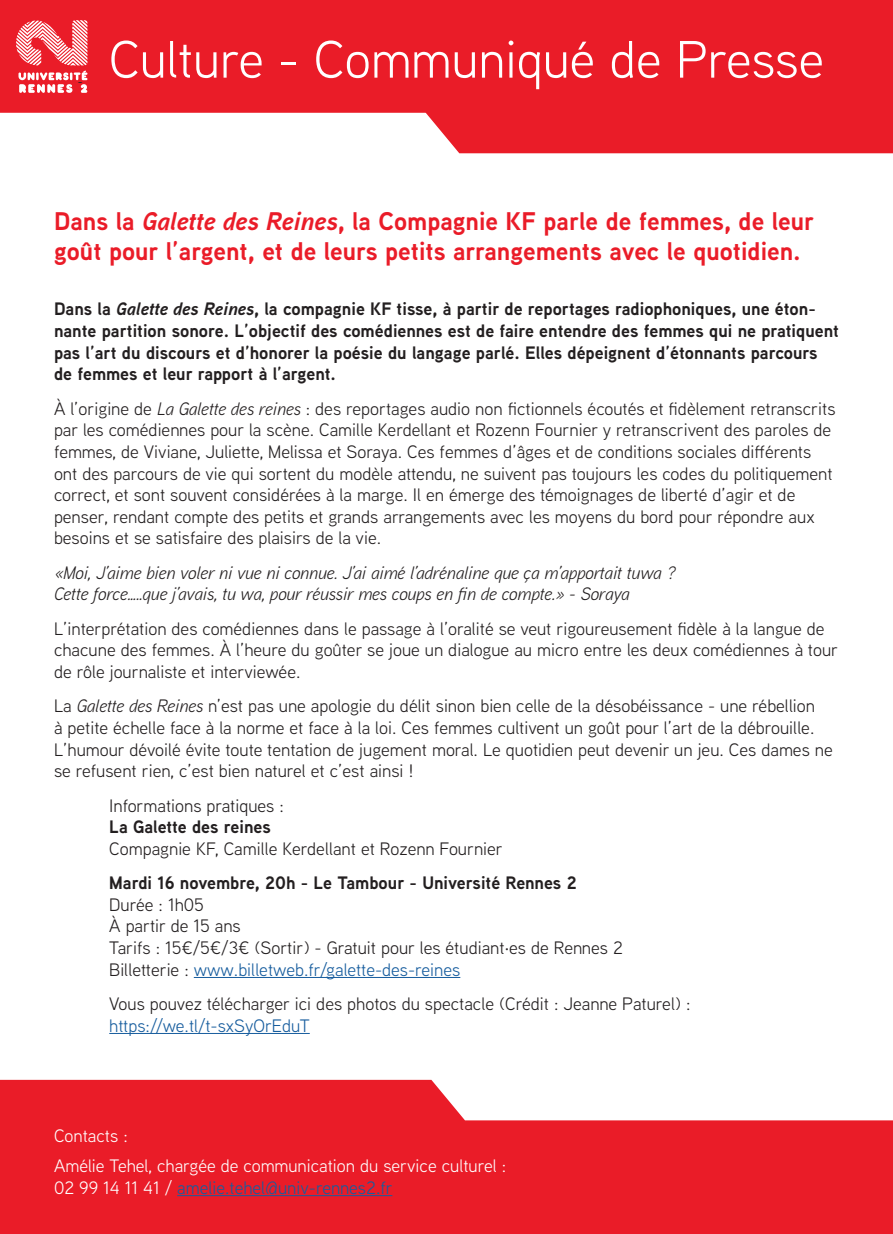
<style>
.page{position:relative;width:893px;height:1234px;background:#fff}
.page>*{position:absolute;margin:0;border:0;box-sizing:border-box;transform-origin:0 0}
.t1{font:52.5px "Aaux Next";color:#fff}
.t2{font:700 25.5px/30.6px "Aaux Next";color:#ea1c28}
.t3{font:18px/21.6px "Aaux Next";color:#231f20}
.t4{font:700 18px/21.6px "Aaux Next";color:#231f20}
.t5{font:italic 18px/21.6px "Aaux Next";color:#231f20}
.t6{font:18px "Aaux Next";color:#175d9e}
.t7{font:18px/30.2px "Aaux Next";color:#fff}
.s1{font-style:italic}
.s2{color:#175d9e}
.s3{color:#fff}
</style>
<div class="page">
<svg style="left:0;top:0;width:893px;height:154px;background:#ec3b46"></svg>
<svg style="left:0;top:1079px;width:893px;height:154px;background:#ec3b45"></svg>
<svg style="left:16px;top:20px;width:71px;height:45px"></svg>
<svg style="left:19px;top:71px;width:68px;height:22px"></svg>
<hr style="left:177px;top:1194px;width:215px;height:1px;background:#175d9e">
<hr style="left:194px;top:976px;width:266px;height:1px;background:#175d9e">
<hr style="left:109px;top:1032px;width:201px;height:1px;background:#175d9e">
<h1 class="t1" style="left:109px;top:24px;width:716px">Culture - Communiqué de Presse</h1>
<h2 class="t2" style="left:54px;top:205px;width:762px">Dans la <span class="s1">Galette des Reines</span>, la Compagnie KF parle de femmes, de leur goût pour l’argent, et de leurs petits arrangements avec le quotidien.</h2>
<p class="t4" style="left:54px;top:298px;width:786px">Dans la <span class="s1">Galette des Reines</span>, la compagnie KF tisse, à partir de reportages radiophoniques, une éton&shy;nante partition sonore. L’objectif des comédiennes est de faire entendre des femmes qui ne pratiquent pas l’art du discours et d’honorer la poésie du langage parlé. Elles dépeignent d’étonnants parcours de femmes et leur rapport à l’argent.</p>
<p class="t3" style="left:54px;top:397px;width:783px">À l’origine de <span class="s1">La Galette des reines</span> : des reportages audio non fictionnels écoutés et fidèlement retranscrits par les comédiennes pour la scène. Camille Kerdellant et Rozenn Fournier y retranscrivent des paroles de femmes, de Viviane, Juliette, Melissa et Soraya. Ces femmes d’âges et de conditions sociales différents ont des parcours de vie qui sortent du modèle attendu, ne suivent pas toujours les codes du politiquement correct, et sont souvent considérées à la marge. Il en émerge des témoignages de liberté d’agir et de penser, rendant compte des petits et grands arrangements avec les moyens du bord pour répondre aux besoins et se satisfaire des plaisirs de la vie.</p>
<p class="t5" style="left:54px;top:561px;width:623px">«Moi, J’aime bien voler ni vue ni connue. J’ai aimé l’adrénaline que ça m’apportait tuwa ?<br>Cette force…..que j’avais, tu wa, pour réussir mes coups en fin de compte.» - Soraya</p>
<p class="t3" style="left:54px;top:617px;width:786px">L’interprétation des comédiennes dans le passage à l’oralité se veut rigoureusement fidèle à la langue de chacune des femmes. À l’heure du goûter se joue un dialogue au micro entre les deux comédiennes à tour de rôle journaliste et interviewée.</p>
<p class="t3" style="left:54px;top:694px;width:780px">La <span class="s1">Galette des Reines</span> n’est pas une apologie du délit sinon bien celle de la désobéissance - une rébellion<br>à petite échelle face à la norme et face à la loi. Ces femmes cultivent un goût pour l’art de la débrouille.<br>L’humour dévoilé évite toute tentation de jugement moral. Le quotidien peut devenir un jeu. Ces dames ne se refusent rien, c’est bien naturel et c’est ainsi !</p>
<p class="t3" style="left:109px;top:793px;width:176px">Informations pratiques :</p>
<p class="t4" style="left:109px;top:815px;width:163px">La Galette des reines</p>
<p class="t3" style="left:109px;top:837px;width:395px">Compagnie KF, Camille Kerdellant et Rozenn Fournier</p>
<p class="t4" style="left:109px;top:871px;width:469px">Mardi 16 novembre, 20h - Le Tambour - Université Rennes 2</p>
<p class="t3" style="left:109px;top:892px;width:515px">Durée : 1h05<br>À partir de 15 ans<br>Tarifs : 15€/5€/3€ (Sortir) - Gratuit pour les étudiant·es de Rennes 2<br>Billetterie : <span class="s2">www.billetweb.fr/galette-des-reines</span></p>
<p class="t3" style="left:109px;top:992px;width:583px">Vous pouvez télécharger ici des photos du spectacle (Crédit : Jeanne Paturel) :</p>
<p class="t6" style="left:109px;top:1013px;width:202px">https://we.tl/t-sxSyOrEduT</p>
<p class="t7" style="left:54px;top:1119px;width:454px">Contacts :<br>Amélie Tehel, chargée de communication du service culturel :</p>
<p class="t6" style="left:54px;top:1175px;width:340px"><span class="s3">02 99 14 11 41 /</span> amelie.tehel@univ-rennes2.fr</p>
</div>
